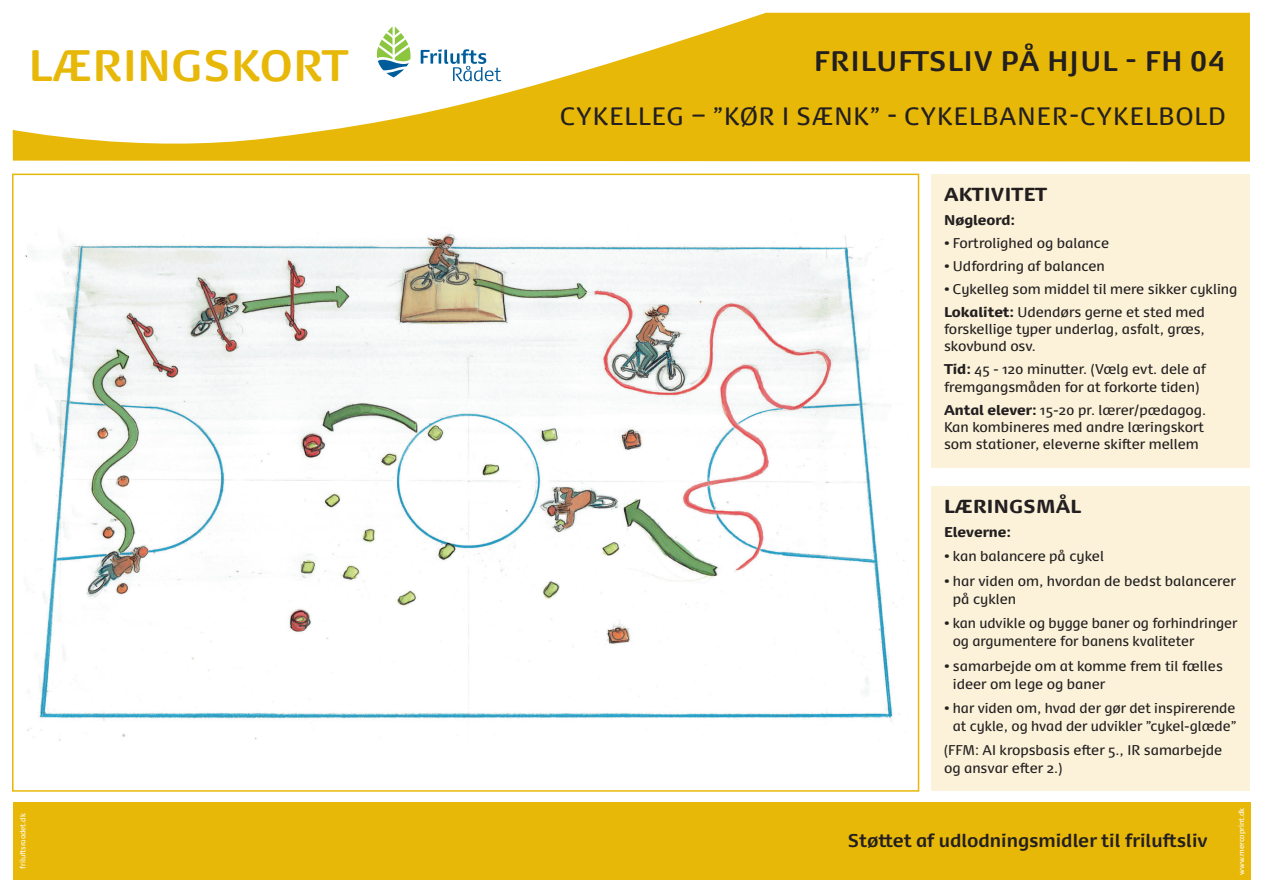
<style>
.page{position:relative;width:1263px;height:893px;background:#fff}
.page>*{position:absolute;margin:0;border:0;box-sizing:border-box;transform-origin:0 0}
.t1{font:700 42px "Dancer Pro";letter-spacing:.015em;color:#e8b809}
.t2{font:700 27px "Dancer Pro";letter-spacing:.045em;color:#231f20}
.t3{font:24px "Dancer Pro";letter-spacing:.045em;color:#231f20}
.t4{font:900 18px "Dancer Pro";letter-spacing:.015em;color:#231f20}
.t5{font:700 17.7px "Dancer Pro";color:#231f20}
.t6{font:13.5px/18px "Dancer Pro";color:#231f20}
.t7{font:900 13.5px "Dancer Pro";color:#231f20}
.t8{font:7.2px "Dancer Pro";color:#fff}
.s1{font-weight:900}
</style>
<div class="page">
<svg style="left:13px;top:13px;width:1237px;height:149px;fill:#e8b809"></svg>
<div style="left:13px;top:802px;width:1237px;height:78px;background:#e8b809"></div>
<div style="left:931px;top:486px;width:319px;height:305px;background:#fbf2d9"></div>
<div style="left:931px;top:174px;width:319px;height:294px;background:#fbf2d9"></div>
<img style="left:25px;top:233px;width:879px;height:507px">
<svg style="left:421px;top:49px;width:80px;height:32px"></svg>
<svg style="left:377px;top:26px;width:34px;height:51px"></svg>
<h1 class="t1" style="left:29px;top:36px;width:321px">LÆRINGSKORT</h1>
<p class="t2" style="left:814px;top:42px;width:413px">FRILUFTSLIV PÅ HJUL - FH 04</p>
<p class="t3" style="left:560px;top:100px;width:667px">CYKELLEG – ”KØR I SÆNK” - CYKELBANER-CYKELBOLD</p>
<p class="t4" style="left:944px;top:181px;width:104px">AKTIVITET</p>
<p class="t7" style="left:944px;top:210px;width:73px">Nøgleord:</p>
<p class="t6" style="left:944px;top:233px;width:167px"><span class="s1">•</span> Fortrolighed og balance</p>
<p class="t6" style="left:944px;top:256px;width:162px"><span class="s1">•</span> Udfordring af balancen</p>
<p class="t6" style="left:944px;top:280px;width:295px"><span class="s1">•</span> Cykelleg som middel til mere sikker cykling</p>
<p class="t6" style="left:944px;top:303px;width:262px;line-height:17.1px;text-align:justify"><span class="s1">Lokalitet:</span> Udendørs gerne et sted med forskellige typer underlag, asfalt, græs, skovbund osv.</p>
<p class="t6" style="left:944px;top:360px;width:264px;line-height:17.1px"><span class="s1">Tid:</span> 45 - 120 minutter. (Vælg evt. dele af fremgangsmåden for at forkorte tiden)</p>
<p class="t6" style="left:944px;top:400px;width:264px;line-height:17.1px"><span class="s1">Antal elever:</span> 15-20 pr. lærer/pædagog.<br>Kan kombineres med andre læringskort som stationer, eleverne skifter mellem</p>
<p class="t4" style="left:944px;top:492px;width:138px">LÆRINGSMÅL</p>
<p class="t7" style="left:944px;top:522px;width:69px">Eleverne:</p>
<p class="t6" style="left:944px;top:547px;width:161px"><span class="s1">•</span> kan balancere på cykel</p>
<p class="t6" style="left:953px;top:571px;width:284px;text-indent:-9px"><span class="s1">•</span> har viden om, hvordan de bedst balancerer på cyklen</p>
<p class="t6" style="left:953px;top:614px;width:286px;text-indent:-9px"><span class="s1">•</span> kan udvikle og bygge baner og forhindringer og argumentere for banens kvaliteter</p>
<p class="t6" style="left:953px;top:656px;width:271px;text-indent:-9px"><span class="s1">•</span> samarbejde om at komme frem til fælles ideer om lege og baner</p>
<p class="t6" style="left:944px;top:698px;width:294px;text-align:right"><span class="s1">•</span> har viden om, hvad der gør det inspirerende at cykle, og hvad der udvikler ”cykel-glæde”</p>
<p class="t6" style="left:944px;top:741px;width:280px">(FFM: AI kropsbasis efter 5., IR samarbejde og ansvar efter 2.)</p>
<p class="t8" style="left:18px;top:869px;width:57px;rotate:-90deg">friluftsraadet.dk</p>
<p class="t8" style="left:1236px;top:875px;width:68px;rotate:-90deg">www.mercoprint.dk</p>
<h3 class="t5" style="left:848px;top:828px;width:361px">Støttet af udlodningsmidler til friluftsliv</h3>
</div>
